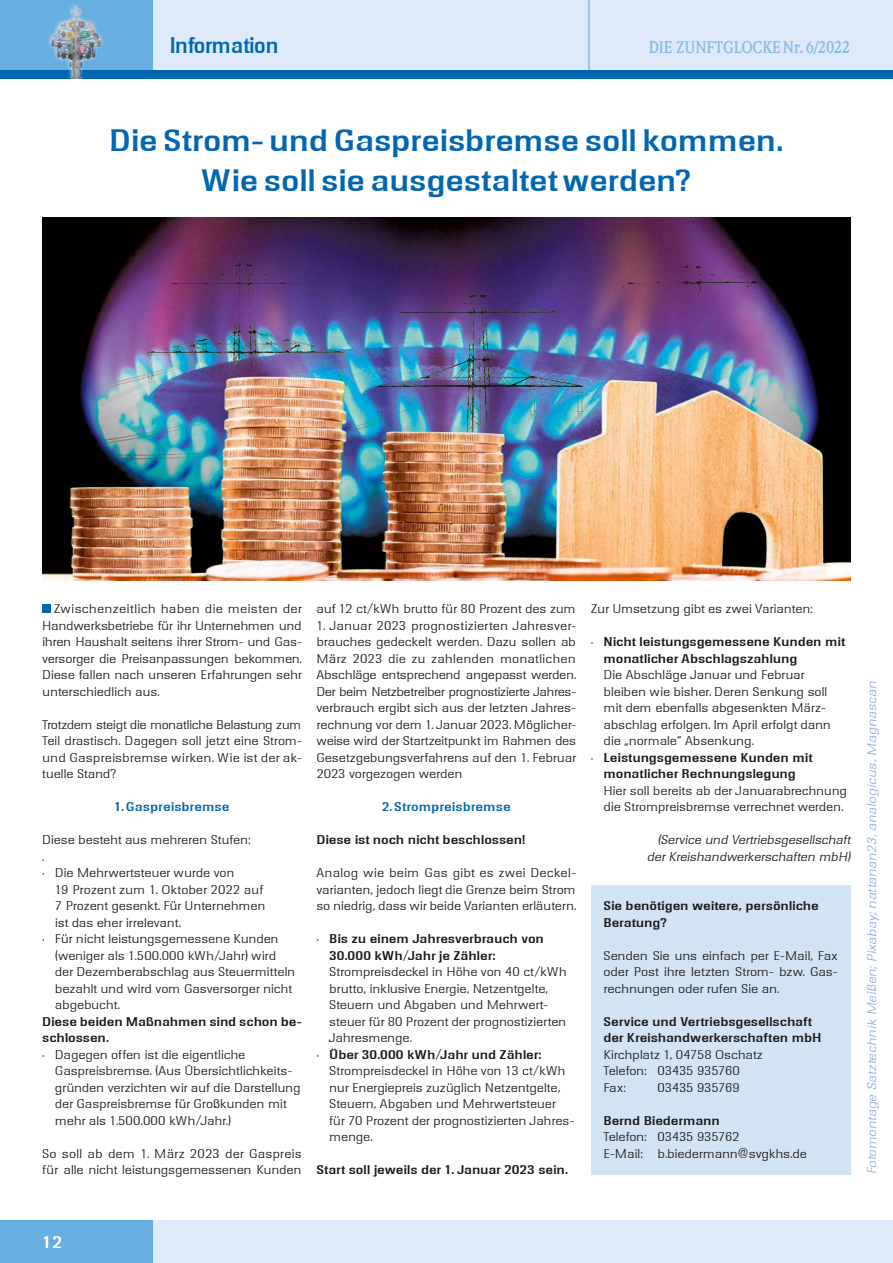
<style>
.page{position:relative;width:893px;height:1263px;background:#fff}
.page>*{position:absolute;margin:0;border:0;box-sizing:border-box;transform-origin:0 0}
.t1{font:700 33px/39.6px "Walter Becker";letter-spacing:-.01em;color:#0066b1;text-align:center}
.t2{font:700 24.15px "Walter Becker";letter-spacing:-.015em;color:#0066b1;scale:.87 1}
.t3{font:700 18px "Walter Becker";color:#fff}
.t4{font:700 17.25px "Weidemann IT Cby BT";letter-spacing:-.015em;color:#87bbe6;scale:.87 1}
.t5{font:300 13.5px/16.5px "Walter Becker";letter-spacing:-.005em;color:#181716}
.t6{font:700 13.5px/16.5px "Walter Becker";letter-spacing:-.005em;color:#181716}
.t7{font:italic 300 13.5px "Walter Becker";letter-spacing:-.005em;color:#98adda;scale:1.05 1}
.t8{font:italic 300 13.5px/16.5px "Walter Becker";letter-spacing:-.01em;color:#181716;text-align:right}
.t9{font:700 13.5px "Walter Becker";letter-spacing:.005em;color:#0066b1}
.s1{font-weight:300}
.s2{font-weight:700}
</style>
<div class="page">
<div style="left:0;top:0;width:893px;height:72px;background:#deeaf9"></div>
<hr style="left:588px;top:0;width:2px;height:71px;background:#87bbe6">
<div style="left:0;top:1220px;width:893px;height:43px;background:#deeaf9"></div>
<img style="left:43px;top:217px;width:807px;height:152px">
<img style="left:43px;top:369px;width:807px;height:211px">
<div style="left:43px;top:605px;width:8px;height:8px;background:#0066b1"></div>
<div style="left:591px;top:885px;width:259px;height:289px;background:#d3e3f6"></div>
<div style="left:0;top:0;width:153px;height:72px;background:#67aee1"></div>
<div style="left:0;top:70px;width:893px;height:9px;background:#0066b1"></div>
<svg style="left:48px;top:4px;width:55px;height:43px"></svg>
<img style="left:51px;top:6px;width:49px;height:73px">
<div style="left:0;top:1220px;width:153px;height:43px;background:#67aee1"></div>
<h2 class="t2" style="left:170px;top:32px;width:127px">Information</h2>
<p class="t4" style="left:649px;top:36px;width:233px">DIE ZUNFTGLOCKE Nr. 6/2022</p>
<h1 class="t1" style="left:110px;top:120px;width:674px">Die Strom- und Gaspreisbremse soll kommen.<br>Wie soll sie ausgestaltet werden?</h1>
<p class="t5" style="left:43px;top:600px;width:261px;text-align:justify;text-indent:11px">Zwischenzeitlich haben die meisten der Handwerksbetriebe für ihr Unternehmen und ihren Haushalt seitens ihrer Strom- und Gas&shy;versorger die Preisanpassungen bekommen.<br>Diese fallen nach unseren Erfahrungen sehr unterschiedlich aus.</p>
<p class="t5" style="left:43px;top:716px;width:261px;text-align:justify">Trotzdem steigt die monatliche Belastung zum Teil drastisch. Dagegen soll jetzt eine Strom&shy;und Gaspreisbremse wirken. Wie ist der ak&shy;tuelle Stand?</p>
<p class="t9" style="left:115px;top:799px;width:117px">1. Gaspreisbremse</p>
<p class="t5" style="left:43px;top:831px;width:210px">Diese besteht aus mehreren Stufen: .</p>
<p class="t5" style="left:55px;top:864px;width:212px;text-indent:-13px">• Die Mehrwertsteuer wurde von<br>19 Prozent zum 1. Oktober 2022 auf<br>7 Prozent gesenkt. Für Unternehmen ist das eher irrelevant.</p>
<p class="t5" style="left:55px;top:930px;width:242px;text-indent:-13px">• Für nicht leistungsgemessene Kunden (weniger als 1.500.000 kWh/Jahr) wird der Dezemberabschlag aus Steuermitteln bezahlt und wird vom Gasversorger nicht abgebucht.</p>
<p class="t6" style="left:43px;top:1013px;width:261px">Diese beiden Maßnahmen sind schon be&shy;schlossen.</p>
<p class="t5" style="left:55px;top:1046px;width:247px;text-indent:-13px">• Dagegen offen ist die eigentliche Gaspreisbremse. (Aus Übersichtlichkeits&shy;gründen verzichten wir auf die Darstellung der Gaspreisbremse für Großkunden mit mehr als 1.500.000 kWh/Jahr.)</p>
<p class="t5" style="left:43px;top:1145px;width:261px">So soll ab dem 1. März 2023 der Gaspreis für alle nicht leistungsgemessenen Kunden</p>
<p class="t5" style="left:317px;top:600px;width:261px">auf 12 ct/kWh brutto für 80 Prozent des zum</p>
<p class="t5" style="left:317px;top:617px;width:261px;text-align:justify">1. Januar 2023 prognostizierten Jahresver&shy;brauches gedeckelt werden. Dazu sollen ab März 2023 die zu zahlenden monatlichen Abschläge entsprechend angepasst werden.<br>Der beim Netzbetreiber prognostizierte Jahres&shy;verbrauch ergibt sich aus der letzten Jahres&shy;rechnung vor dem 1. Januar 2023. Möglicher&shy;weise wird der Startzeitpunkt im Rahmen des Gesetzgebungsverfahrens auf den 1. Februar 2023 vorgezogen werden</p>
<p class="t9" style="left:382px;top:799px;width:130px">2. Strompreisbremse</p>
<p class="t6" style="left:317px;top:831px;width:210px">Diese ist noch nicht beschlossen!</p>
<p class="t5" style="left:317px;top:864px;width:261px;text-align:justify">Analog wie beim Gas gibt es zwei Deckel&shy;varianten, jedoch liegt die Grenze beim Strom so niedrig, dass wir beide Varianten erläutern.</p>
<p class="t6" style="left:330px;top:930px;width:216px;text-indent:-13px"><span class="s1">•</span> Bis zu einem Jahresverbrauch von<br>30.000 kWh/Jahr je Zähler:</p>
<p class="t5" style="left:330px;top:963px;width:239px">Strompreisdeckel in Höhe von 40 ct/kWh brutto, inklusive Energie, Netzentgelte, Steuern und Abgaben und Mehrwert&shy;steuer für 80 Prozent der prognostizierten Jahresmenge.</p>
<p class="t5" style="left:330px;top:1046px;width:246px;text-indent:-13px">• <span class="s2">Über 30.000 kWh/Jahr und Zähler:<br></span>Strompreisdeckel in Höhe von 13 ct/kWh nur Energiepreis zuzüglich Netzentgelte, Steuern, Abgaben und Mehrwertsteuer für 70 Prozent der prognostizierten Jahres&shy;menge.</p>
<p class="t6" style="left:317px;top:1161px;width:253px">Start soll jeweils der 1. Januar 2023 sein.</p>
<p class="t5" style="left:591px;top:600px;width:223px">Zur Umsetzung gibt es zwei Varianten:</p>
<p class="t6" style="left:604px;top:633px;width:243px;text-indent:-13px"><span class="s1">•</span> Nicht leistungsgemessene Kunden mit monatlicher Abschlagszahlung</p>
<p class="t5" style="left:604px;top:666px;width:229px">Die Abschläge Januar und Februar bleiben wie bisher. Deren Senkung soll mit dem ebenfalls abgesenkten März&shy;abschlag erfolgen. Im April erfolgt dann die „normale“ Absenkung.</p>
<p class="t6" style="left:591px;top:749px;width:223px;text-align:center"><span class="s1">•</span> Leistungsgemessene Kunden mit monatlicher Rechnungslegung</p>
<p class="t5" style="left:604px;top:782px;width:245px">Hier soll bereits ab der Januarabrechnung die Strompreisbremse verrechnet werden.</p>
<p class="t8" style="left:647px;top:831px;width:205px">(Service und Vertriebsgesellschaft der Kreishandwerkerschaften mbH)</p>
<p class="t6" style="left:604px;top:898px;width:217px">Sie benötigen weitere, persönliche<br>Beratung?</p>
<p class="t5" style="left:604px;top:947px;width:235px;text-align:justify">Senden Sie uns einfach per E-Mail, Fax oder Post ihre letzten Strom- bzw. Gas&shy;rechnungen oder rufen Sie an.</p>
<p class="t6" style="left:604px;top:1013px;width:220px">Service und Vertriebsgesellschaft der Kreishandwerkerschaften mbH</p>
<p class="t5" style="left:604px;top:1046px;width:161px">Kirchplatz 1, 04758 Oschatz<br>Telefon: 03435 935760<br>Fax:</p>
<p class="t5" style="left:658px;top:1079px;width:84px">03435 935769</p>
<p class="t6" style="left:604px;top:1112px;width:118px">Bernd Biedermann</p>
<p class="t5" style="left:604px;top:1129px;width:205px">Telefon: 03435 935762<br>E-Mail: b.biedermann@svgkhs.de</p>
<p class="t7" style="left:864px;top:1174px;width:472px;rotate:-90deg">Fotomontage Satztechnik Meißen; Pixabay; nattanan23, analogicus, Magnascan</p>
<h3 class="t3" style="left:43px;top:1232px;width:21px">12</h3>
</div>
